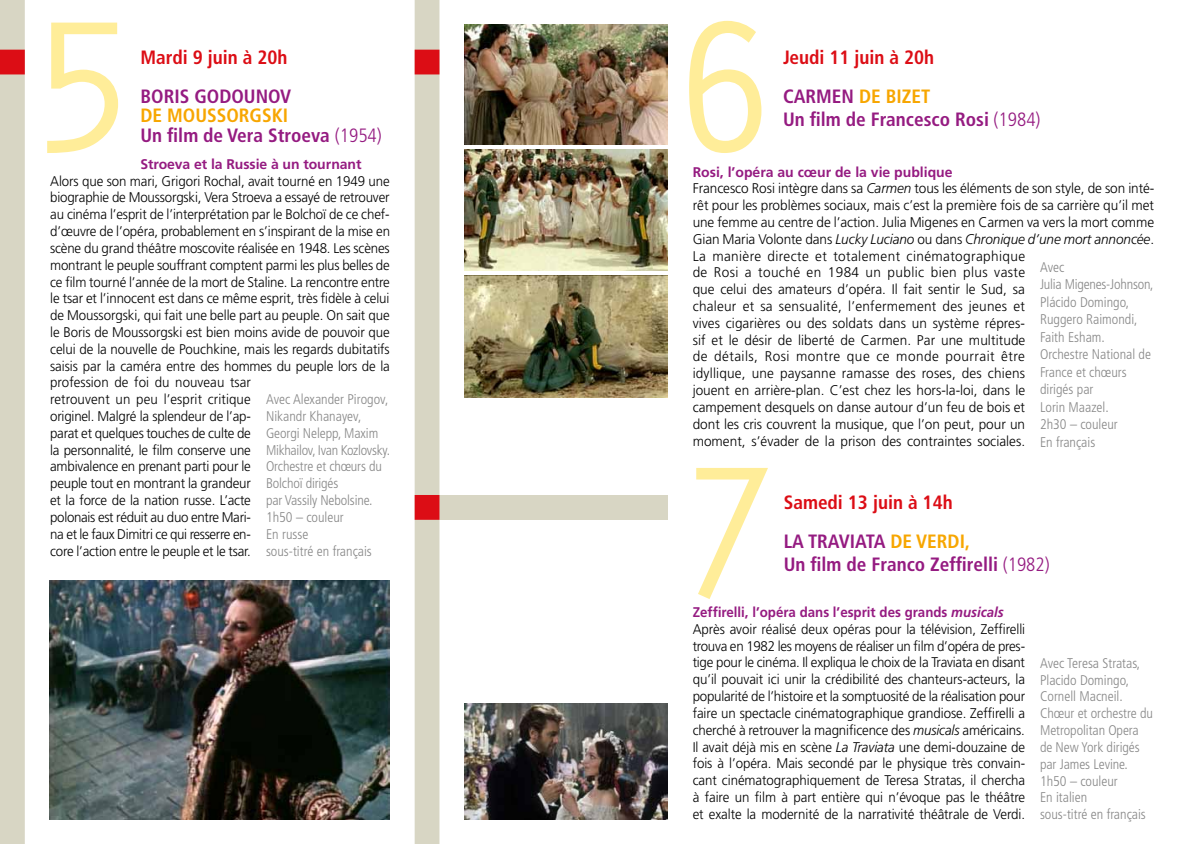
<style>
.page{position:relative;width:1179px;height:844px;background:#fff}
.page>*{position:absolute;margin:0;border:0;box-sizing:border-box;transform-origin:0 0}
.t1{font:192.85px "Orator";color:#ffed99}
.t2{font:700 condensed 19.25px/19.2px "Frutiger";color:#951b81}
.t3{font:700 condensed 19.25px/38.9px "Frutiger";color:#dc0d15}
.t4{font:300 14px/16.8px "Frutiger";letter-spacing:-.005em;color:#000;scale:.95 1}
.t5{font:300 14px/16.8px "Frutiger";letter-spacing:-.005em;color:#000}
.t6{font:300 condensed 14px/16.8px "Frutiger";color:#878787}
.t7{font:700 14px "Frutiger";letter-spacing:-.005em;color:#951b81}
.s1{color:#f7a600}
.s2{font-weight:300}
.s3{color:#951b81}
.s4{font-weight:700;color:#951b81}
.s5{font-style:italic}
.s6{font-weight:700;font-style:italic;color:#951b81}
</style>
<div class="page">
<img style="left:464px;top:25px;width:204px;height:120px">
<img style="left:464px;top:150px;width:204px;height:120px">
<img style="left:464px;top:275px;width:204px;height:122px">
<div style="left:427px;top:495px;width:241px;height:24px;background:#d8d6c4"></div>
<img style="left:50px;top:580px;width:339px;height:239px">
<img style="left:464px;top:703px;width:204px;height:116px">
<div style="left:0;top:0;width:25px;height:843px;background:#d8d6c4"></div>
<div style="left:415px;top:0;width:24px;height:843px;background:#d8d6c4"></div>
<h1 class="t1" style="left:25px;top:-51px;width:117px">5</h1>
<h1 class="t1" style="left:667px;top:-51px;width:117px">6</h1>
<h2 class="t3" style="left:140px;top:38px;width:148px">mardi 9 juin à 20h</h2>
<h2 class="t2" style="left:140px;top:87px;width:152px">Boris Godounov</h2>
<h2 class="t2" style="left:140px;top:106px;width:243px"><span class="s1">de Moussorgski<br></span>Un film de Vera Stroeva <span class="s2">(1954)</span></h2>
<p class="t7" style="left:140px;top:156px;width:222px">Stroeva et la Russie à un tournant</p>
<p class="t4" style="left:50px;top:172px;width:359px">Alors que son mari, Grigori Rochal, avait tourné en 1949 une biographie de Moussorgski, Vera Stroeva a essayé de retrouver au cinéma l’esprit de l’interprétation par le Bolchoï de ce chef&shy;d’œuvre de l’opéra, probablement en s’inspirant de la mise en scène du grand théâtre moscovite réalisée en 1948. Les scènes montrant le peuple souffrant comptent parmi les plus belles de ce film tourné l’année de la mort de Staline. La rencontre entre le tsar et l’innocent est dans ce même esprit, très fidèle à celui de Moussorgski, qui fait une belle part au peuple. On sait que le Boris de Moussorgski est bien moins avide de pouvoir que celui de la nouvelle de Pouchkine, mais les regards dubitatifs saisis par la caméra entre des hommes du peuple lors de la profession de foi du nouveau tsar<br>retrouvent un peu l’esprit critique<br>originel. Malgré la splendeur de l’ap-<br>parat et quelques touches de culte de<br>la personnalité, le film conserve une<br>ambivalence en prenant parti pour le<br>peuple tout en montrant la grandeur<br>et la force de la nation russe. L’acte<br>polonais est réduit au duo entre Mari-<br>na et le faux Dimitri ce qui resserre en-<br>core l’action entre le peuple et le tsar.</p>
<h2 class="t3" style="left:783px;top:38px;width:153px">Jeudi 11 juin à 20h<br><span class="s3">Carmen</span> <span class="s1">de Bizet</span></h2>
<h2 class="t2" style="left:783px;top:110px;width:259px">Un film de Francesco Rosi <span class="s2">(1984)</span></h2>
<p class="t5" style="left:693px;top:163px;width:463px"><span class="s4">Rosi, l’opéra au cœur de la vie publique<br></span>Francesco Rosi intègre dans sa <span class="s5">Carmen</span> tous les éléments de son style, de son inté&shy;rêt pour les problèmes sociaux, mais c’est la première fois de sa carrière qu’il met une femme au centre de l’action. Julia Migenes en Carmen va vers la mort comme Gian Maria Volonte dans <span class="s5">Lucky Luciano</span> ou dans <span class="s5">Chronique d’une mort annoncée</span>.<br>La manière directe et totalement cinématographique<br>de Rosi a touché en 1984 un public bien plus vaste<br>que celui des amateurs d’opéra. Il fait sentir le Sud, sa<br>chaleur et sa sensualité, l’enfermement des jeunes et<br>vives cigarières ou des soldats dans un système répres-<br>sif et le désir de liberté de Carmen. Par une multitude<br>de détails, Rosi montre que ce monde pourrait être<br>idyllique, une paysanne ramasse des roses, des chiens<br>jouent en arrière-plan. C’est chez les hors-la-loi, dans le<br>campement desquels on danse autour d’un feu de bois et<br>dont les cris couvrent la musique, que l’on peut, pour un<br>moment, s’évader de la prison des contraintes sociales.</p>
<p class="t6" style="left:1040px;top:258px;width:115px;line-height:17.5px">Avec<br>Julia Migenes-Johnson,<br>Plácido Domingo,<br>Ruggero Raimondi,<br>Faith Esham.<br>Orchestre National de<br>France et chœurs dirigés par<br>Lorin Maazel.<br>2h30 – couleur<br>En français</p>
<p class="t6" style="left:266px;top:391px;width:126px">Avec Alexander Pirogov,<br>Nikandr Khanayev,<br>Georgi Nelepp, Maxim<br>Mikhailov, Ivan Kozlovsky.<br>Orchestre et chœurs du<br>Bolchoï dirigés<br>par Vassily Nebolsine.<br>1h50 – couleur<br>En russe<br>sous-titré en français</p>
<h1 class="t1" style="left:668px;top:394px;width:117px">7</h1>
<h2 class="t3" style="left:784px;top:483px;width:188px">Samedi 13 juin à 14h<br><span class="s3">La Traviata</span> <span class="s1">de Verdi,</span></h2>
<h2 class="t2" style="left:784px;top:555px;width:267px">Un film de Franco Zeffirelli <span class="s2">(1982)</span></h2>
<p class="t4" style="left:693px;top:603px;width:351px"><span class="s4">Zeffirelli, l’opéra dans l’esprit des grands</span> <span class="s6">musicals </span>Après avoir réalisé deux opéras pour la télévision, Zeffirelli trouva en 1982 les moyens de réaliser un film d’opéra de pres&shy;tige pour le cinéma. Il expliqua le choix de la Traviata en disant qu’il pouvait ici unir la crédibilité des chanteurs-acteurs, la popularité de l’histoire et la somptuosité de la réalisation pour faire un spectacle cinématographique grandiose. Zeffirelli a cherché à retrouver la magnificence des <span class="s5">musicals</span> américains.<br>Il avait déjà mis en scène <span class="s5">La Traviata</span> une demi-douzaine de fois à l’opéra. Mais secondé par le physique très convain&shy;cant cinématographiquement de Teresa Stratas, il chercha à faire un film à part entière qui n’évoque pas le théâtre et exalte la modernité de la narrativité théâtrale de Verdi.</p>
<p class="t6" style="left:1040px;top:654px;width:114px">Avec Teresa Stratas,<br>Placido Domingo,<br>Cornell Macneil.<br>Chœur et orchestre du<br>Metropolitan Opera de New York dirigés par James Levine.<br>1h50 – couleur<br>En italien<br>sous-titré en français</p>
</div>
